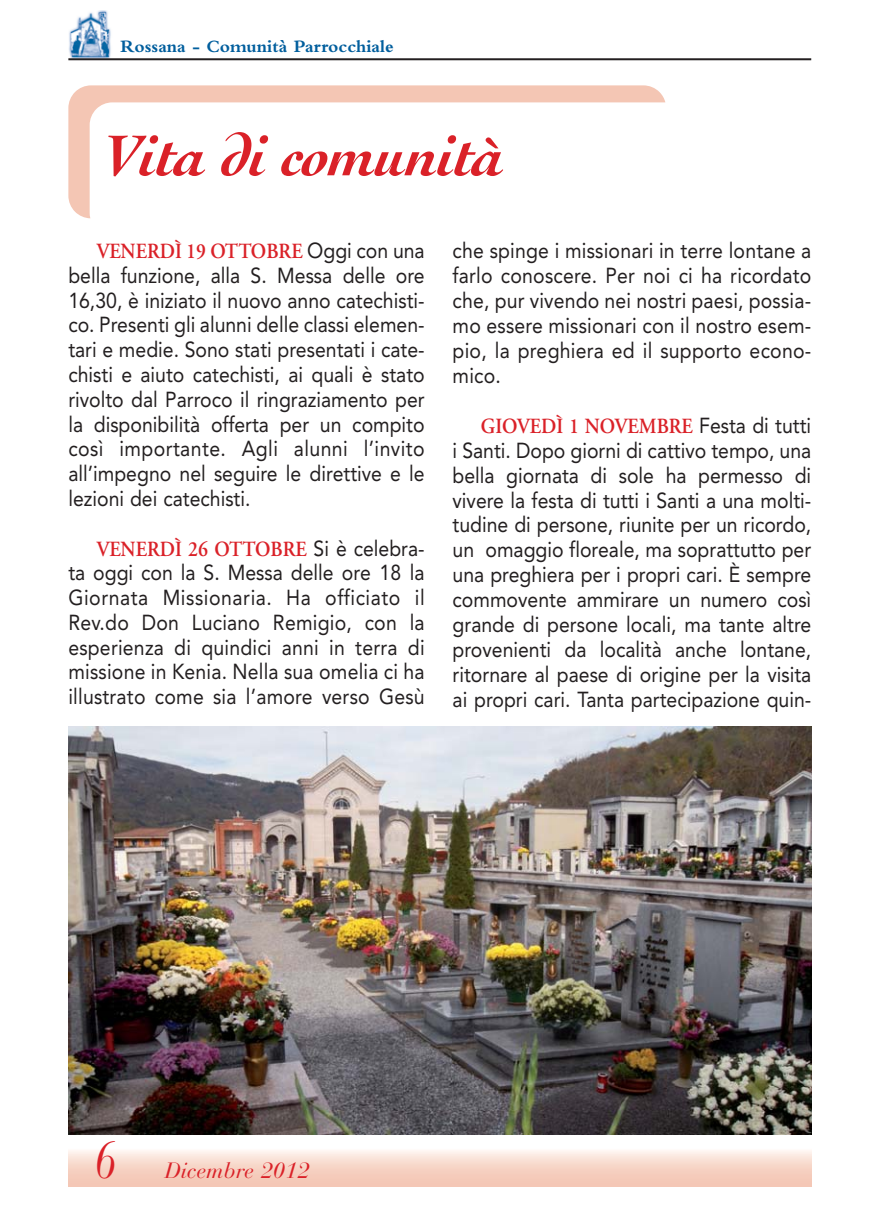
<style>
.page{position:relative;width:878px;height:1218px;background:#fff}
.page>*{position:absolute;margin:0;border:0;box-sizing:border-box;transform-origin:0 0}
.t1{font:italic 700 60.8px "Cochin";letter-spacing:-.015em;color:#da2128}
.t2{font:italic 52px "Bauer Bodoni";color:#da2128;scale:.7 1}
.t3{font:italic 22px "Bauer Bodoni";color:#da2128}
.t4{font:21.6px/25px "Avenir";color:#231f20;text-align:justify;scale:.9 1}
.t5{font:600 21.6px "Adobe Garamond";color:#da2128;scale:.9 1}
.t6{font:700 18px "Bembo";color:#005e9d}
.s1{font-family:"Avenir";font-weight:400;color:#231f20}
</style>
<div class="page">
<img style="left:68px;top:11px;width:45px;height:50px">
<hr style="left:68px;top:58px;width:743px;height:2px;background:#231f20">
<svg style="left:68px;top:85px;width:597px;height:133px"></svg>
<img style="left:68px;top:727px;width:743px;height:407px">
<p class="t6" style="left:121px;top:40px;width:275px">Rossana - Comunità Parrocchiale</p>
<h1 class="t1" style="left:104px;top:132px;width:402px">Vita di comunità</h1>
<p class="t5" style="left:97px;top:243px;width:366px">VENERDÌ 19 OTTOBRE <span class="s1">Oggi con una</span></p>
<p class="t4" style="left:68px;top:265px;width:397px">bella funzione, alla S. Messa delle ore 16,30, è iniziato il nuovo anno catechisti&shy;co. Presenti gli alunni delle classi elemen&shy;tari e medie. Sono stati presentati i cate&shy;chisti e aiuto catechisti, ai quali è stato rivolto dal Parroco il ringraziamento per la disponibilità offerta per un compito così importante. Agli alunni l’invito all’impegno nel seguire le direttive e le lezioni dei catechisti.</p>
<p class="t5" style="left:97px;top:540px;width:366px">VENERDÌ 26 OTTOBRE <span class="s1">Si è celebra-</span></p>
<p class="t4" style="left:68px;top:562px;width:397px">ta oggi con la S. Messa delle ore 18 la Giornata Missionaria. Ha officiato il Rev.do Don Luciano Remigio, con la esperienza di quindici anni in terra di missione in Kenia. Nella sua omelia ci ha illustrato come sia l’amore verso Gesù</p>
<p class="t4" style="left:452px;top:240px;width:400px">che spinge i missionari in terre lontane a farlo conoscere. Per noi ci ha ricordato che, pur vivendo nei nostri paesi, possia&shy;mo essere missionari con il nostro esem&shy;pio, la preghiera ed il supporto econo&shy;mico.</p>
<p class="t5" style="left:481px;top:417px;width:368px">GIOVEDÌ 1 NOVEMBRE <span class="s1">Festa di tutti</span></p>
<p class="t4" style="left:452px;top:439px;width:400px">i Santi. Dopo giorni di cattivo tempo, una bella giornata di sole ha permesso di vivere la festa di tutti i Santi a una molti&shy;tudine di persone, riunite per un ricordo, un omaggio floreale, ma soprattutto per una preghiera per i propri cari. È sempre commovente ammirare un numero così grande di persone locali, ma tante altre provenienti da località anche lontane, ritornare al paese di origine per la visita ai propri cari. Tanta partecipazione quin-</p>
<h2 class="t2" style="left:95px;top:1139px;width:30px">6</h2>
<p class="t3" style="left:165px;top:1162px;width:146px">Dicembre 2012</p>
</div>
